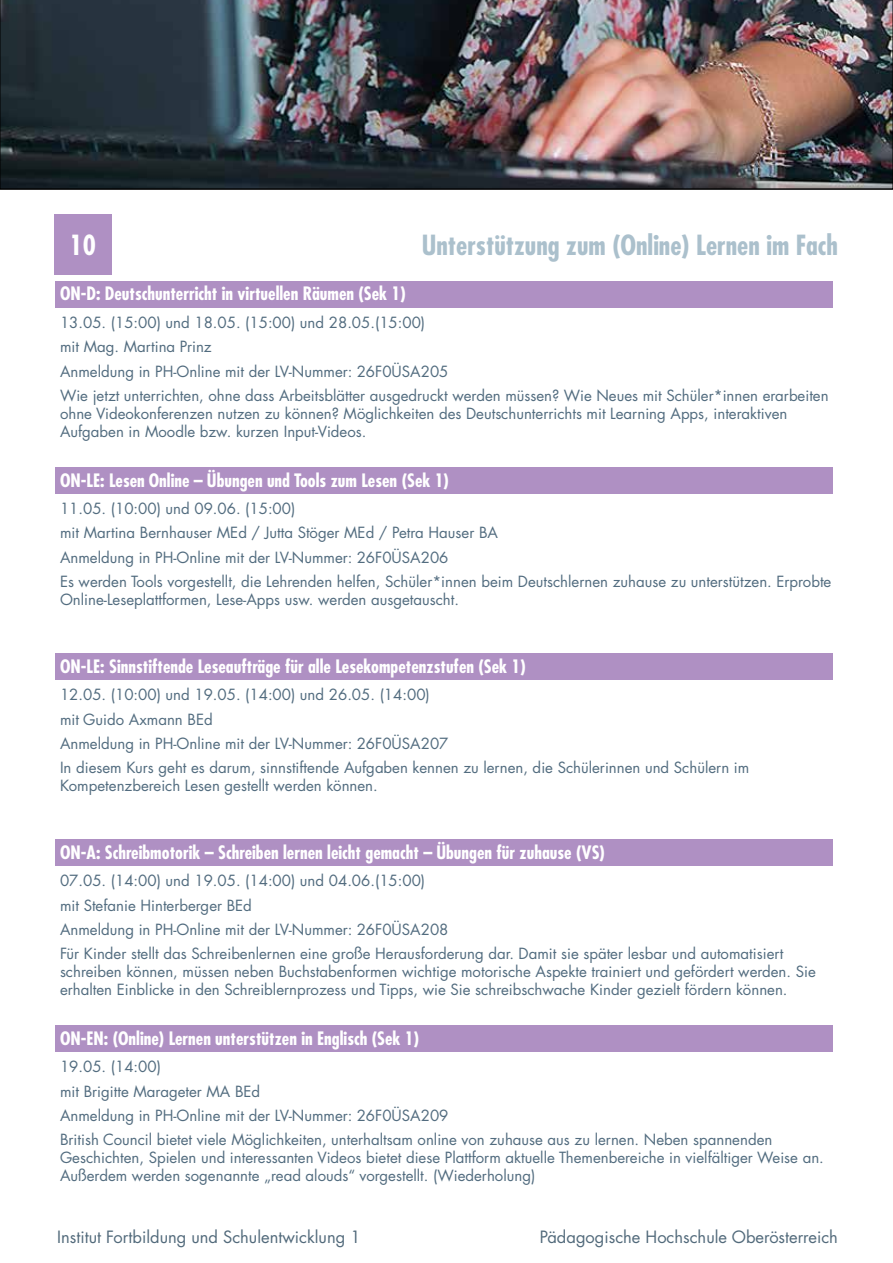
<style>
.page{position:relative;width:893px;height:1263px;background:#fff}
.page>*{position:absolute;margin:0;border:0;box-sizing:border-box;transform-origin:0 0}
.t1{font:700 condensed 27px "Futura LT Pro";color:#abc0cc}
.t2{font:700 condensed 27px "Futura LT Pro";color:#fff}
.t3{font:700 condensed 18px "Futura LT Pro";color:#fff}
.t4{font:16.5px "Futura LT Pro";color:#526a7b}
.t5{font:15px/24.3px "Futura LT Pro";color:#526c7f}
</style>
<div class="page">
<div style="left:54px;top:214px;width:58px;height:60px;background:#af90c3"></div>
<img style="left:0;top:0;width:893px;height:189px">
<div style="left:56px;top:281px;width:777px;height:27px;background:#af90c3"></div>
<div style="left:56px;top:467px;width:777px;height:27px;background:#af90c3"></div>
<div style="left:56px;top:653px;width:777px;height:27px;background:#af90c3"></div>
<div style="left:56px;top:839px;width:777px;height:27px;background:#af90c3"></div>
<div style="left:56px;top:1025px;width:777px;height:27px;background:#af90c3"></div>
<h1 class="t2" style="left:70px;top:227px;width:28px">10</h1>
<h1 class="t1" style="left:422px;top:227px;width:418px">Unterstützung zum (Online) Lernen im Fach</h1>
<p class="t3" style="left:60px;top:282px;width:347px">ON-D: Deutschunterricht in virtuellen Räumen (Sek 1)</p>
<p class="t5" style="left:60px;top:310px;width:770px">13.05. (15:00) und 18.05. (15:00) und 28.05.(15:00)<br>mit Mag. Martina Prinz<br>Anmeldung in PH-Online mit der LV-Nummer: 26F0ÜSA205<br>Wie jetzt unterrichten, ohne dass Arbeitsblätter ausgedruckt werden müssen? Wie Neues mit Schüler*innen erarbeiten</p>
<p class="t5" style="left:60px;top:404px;width:729px;line-height:18px">ohne Videokonferenzen nutzen zu können? Möglichkeiten des Deutschunterrichts mit Learning Apps, interaktiven<br>Aufgaben in Moodle bzw. kurzen Input-Videos.</p>
<p class="t3" style="left:60px;top:468px;width:390px">ON-LE: Lesen Online – Übungen und Tools zum Lesen (Sek 1)</p>
<p class="t5" style="left:60px;top:496px;width:773px">11.05. (10:00) und 09.06. (15:00)<br>mit Martina Bernhauser MEd / Jutta Stöger MEd / Petra Hauser BA<br>Anmeldung in PH-Online mit der LV-Nummer: 26F0ÜSA206<br>Es werden Tools vorgestellt, die Lehrenden helfen, Schüler*innen beim Deutschlernen zuhause zu unterstützen. Erprobte</p>
<p class="t5" style="left:60px;top:587px;width:401px">Online-Leseplattformen, Lese-Apps usw. werden ausgetauscht.</p>
<p class="t3" style="left:60px;top:654px;width:467px">ON-LE: Sinnstiftende Leseaufträge für alle Lesekompetenzstufen (Sek 1)</p>
<p class="t5" style="left:60px;top:682px;width:691px">12.05. (10:00) und 19.05. (14:00) und 26.05. (14:00)<br>mit Guido Axmann BEd<br>Anmeldung in PH-Online mit der LV-Nummer: 26F0ÜSA207<br>In diesem Kurs geht es darum, sinnstiftende Aufgaben kennen zu lernen, die Schülerinnen und Schülern im</p>
<p class="t5" style="left:60px;top:773px;width:319px">Kompetenzbereich Lesen gestellt werden können.</p>
<p class="t3" style="left:60px;top:840px;width:546px">ON-A: Schreibmotorik – Schreiben lernen leicht gemacht – Übungen für zuhause (VS)</p>
<p class="t5" style="left:60px;top:868px;width:725px">07.05. (14:00) und 19.05. (14:00) und 04.06.(15:00)<br>mit Stefanie Hinterberger BEd<br>Anmeldung in PH-Online mit der LV-Nummer: 26F0ÜSA208<br>Für Kinder stellt das Schreibenlernen eine große Herausforderung dar. Damit sie später lesbar und automatisiert</p>
<p class="t5" style="left:60px;top:963px;width:757px;line-height:18px">schreiben können, müssen neben Buchstabenformen wichtige motorische Aspekte trainiert und gefördert werden. Sie erhalten Einblicke in den Schreiblernprozess und Tipps, wie Sie schreibschwache Kinder gezielt fördern können.</p>
<p class="t3" style="left:60px;top:1026px;width:361px">ON-EN: (Online) Lernen unterstützen in Englisch (Sek 1)</p>
<p class="t5" style="left:60px;top:1054px;width:714px">19.05. (14:00)<br>mit Brigitte Marageter MA BEd<br>Anmeldung in PH-Online mit der LV-Nummer: 26F0ÜSA209<br>British Council bietet viele Möglichkeiten, unterhaltsam online von zuhause aus zu lernen. Neben spannenden</p>
<p class="t5" style="left:60px;top:1149px;width:765px;line-height:18px">Geschichten, Spielen und interessanten Videos bietet diese Plattform aktuelle Themenbereiche in vielfältiger Weise an.<br>Außerdem werden sogenannte „read alouds“ vorgestellt. (Wiederholung)</p>
<p class="t4" style="left:57px;top:1225px;width:305px">Institut Fortbildung und Schulentwicklung 1</p>
<p class="t4" style="left:540px;top:1225px;width:300px">Pädagogische Hochschule Oberösterreich</p>
</div>
